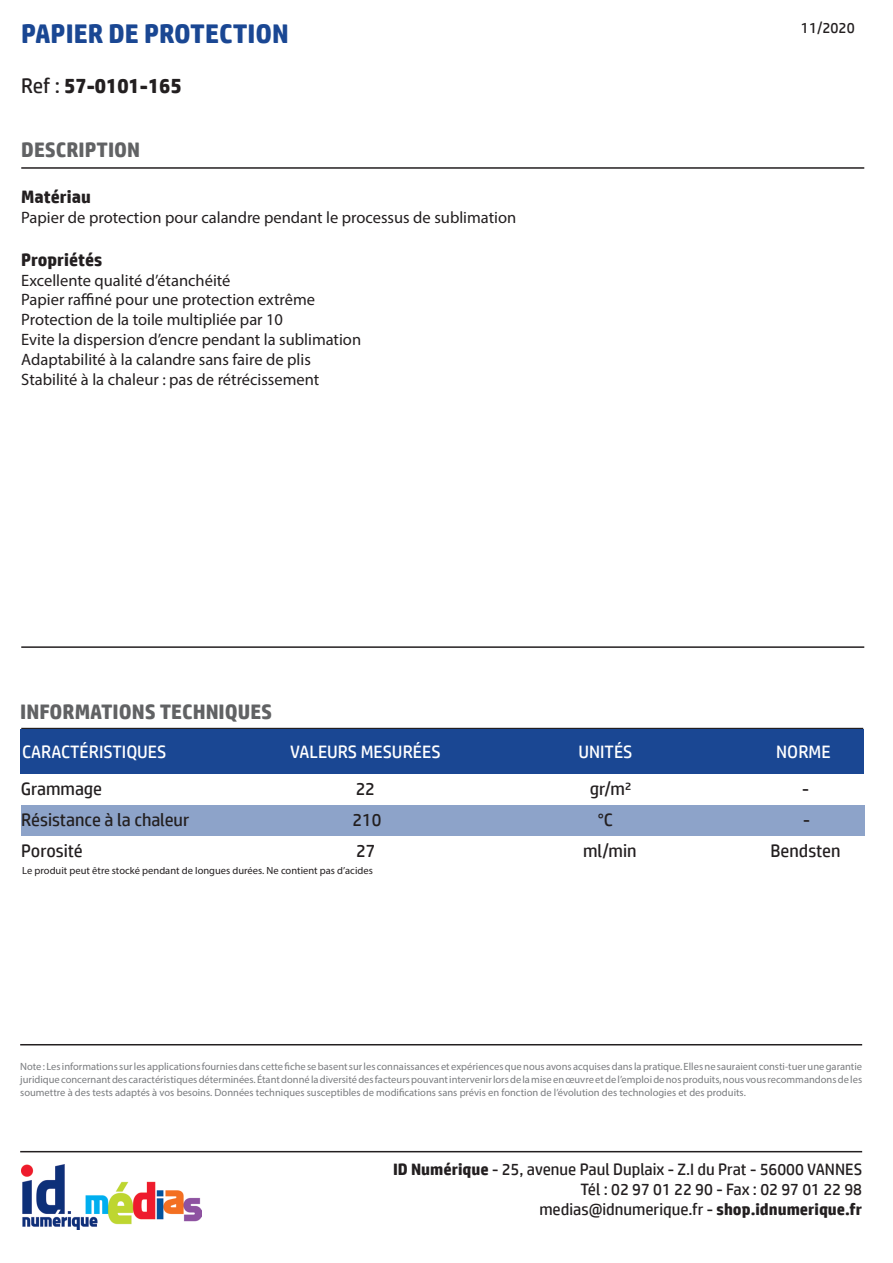
<style>
.page{position:relative;width:893px;height:1263px;background:#fff}
.page>*{position:absolute;margin:0;border:0;box-sizing:border-box;transform-origin:0 0}
.t1{font:700 27px "HP Simplified";color:#1a4793}
.t2{font:700 21px "HP Simplified";color:#616264}
.t3{font:700 21px "HP Simplified";color:#231f20}
.t4{font:18px "HP Simplified";color:#231f20}
.t5{font:18px "HP Simplified";color:#fff}
.t6{font:700 18px "HP Simplified";color:#231f20}
.t7{font:16.5px "Myriad Pro";color:#231f20}
.t8{font:16.5px/19.8px "HP Simplified";color:#231f20;text-align:right}
.t9{font:15px "HP Simplified";color:#231f20}
.t10{font:10.5px/12.6px "Myriad Pro";color:#7a7c7f;text-align:justify}
.t11{font:10.5px "Myriad Pro";color:#231f20}
.s1{font-weight:400}
.s2{font-weight:700}
</style>
<div class="page">
<hr style="left:21px;top:167px;width:843px;height:2px;background:#231f20">
<hr style="left:21px;top:646px;width:843px;height:2px;background:#231f20">
<hr style="left:21px;top:728px;width:842px;height:1px;background:#231f20">
<div style="left:20px;top:729px;width:843px;height:45px;background:#1a4793"></div>
<div style="left:21px;top:805px;width:843px;height:31px;background:#8da3c9"></div>
<hr style="left:20px;top:1044px;width:842px;height:1px;background:#231f20">
<hr style="left:20px;top:1151px;width:842px;height:1px;background:#231f20">
<img style="left:21px;top:1165px;width:180px;height:65px">
<p class="t1" style="left:21px;top:18px;width:269px">PAPIER DE PROTECTION</p>
<p class="t3" style="left:21px;top:73px;width:162px"><span class="s1">Ref :</span> 57-0101-165</p>
<p class="t2" style="left:21px;top:138px;width:120px">DESCRIPTION</p>
<p class="t6" style="left:21px;top:186px;width:71px">Matériau</p>
<p class="t7" style="left:21px;top:207px;width:497px">Papier de protection pour calandre pendant le processus de sublimation</p>
<p class="t6" style="left:21px;top:249px;width:82px">Propriétés</p>
<p class="t7" style="left:21px;top:270px;width:211px">Excellente qualité d’étanchéité</p>
<p class="t7" style="left:21px;top:290px;width:295px">Papier raffiné pour une protection extrême</p>
<p class="t7" style="left:21px;top:309px;width:263px">Protection de la toile multipliée par 10</p>
<p class="t7" style="left:21px;top:329px;width:341px">Evite la dispersion d’encre pendant la sublimation</p>
<p class="t7" style="left:21px;top:349px;width:291px">Adaptabilité à la calandre sans faire de plis</p>
<p class="t7" style="left:21px;top:369px;width:300px">Stabilité à la chaleur : pas de rétrécissement</p>
<p class="t9" style="left:801px;top:20px;width:55px">11/2020</p>
<p class="t2" style="left:20px;top:699px;width:254px">INFORMATIONS TECHNIQUES</p>
<p class="t5" style="left:22px;top:742px;width:146px">CARACTÉRISTIQUES</p>
<p class="t5" style="left:290px;top:742px;width:152px">VALEURS MESURÉES</p>
<p class="t5" style="left:578px;top:742px;width:56px">UNITÉS</p>
<p class="t5" style="left:776px;top:742px;width:56px">NORME</p>
<p class="t4" style="left:21px;top:779px;width:83px">Grammage</p>
<p class="t4" style="left:356px;top:779px;width:21px">22</p>
<p class="t4" style="left:590px;top:779px;width:43px">gr/m²</p>
<p class="t4" style="left:802px;top:779px;width:8px">-</p>
<p class="t4" style="left:21px;top:810px;width:170px">Résistance à la chaleur</p>
<p class="t4" style="left:353px;top:810px;width:30px">210</p>
<p class="t4" style="left:598px;top:810px;width:17px">°C</p>
<p class="t4" style="left:803px;top:810px;width:8px">-</p>
<p class="t4" style="left:21px;top:840px;width:63px">Porosité</p>
<p class="t4" style="left:356px;top:840px;width:21px">27</p>
<p class="t4" style="left:583px;top:840px;width:55px">ml/min</p>
<p class="t4" style="left:771px;top:840px;width:71px">Bendsten</p>
<p class="t11" style="left:22px;top:864px;width:352px">Le produit peut être stocké pendant de longues durées. Ne contient pas d’acides</p>
<p class="t10" style="left:20px;top:1060px;width:843px">Note : Les informations sur les applications fournies dans cette fiche se basent sur les connaissances et expériences que nous avons acquises dans la pratique. Elles ne sauraient consti-tuer une garantie juridique concernant des caractéristiques déterminées. Étant donné la diversité des facteurs pouvant intervenir lors de la mise en œuvre et de l’emploi de nos produits, nous vous recommandons de les soumettre à des tests adaptés à vos besoins. Données techniques susceptibles de modifications sans prévis en fonction de l’évolution des technologies et des produits.</p>
<p class="t8" style="left:393px;top:1159px;width:471px"><span class="s2">ID Numérique</span> - 25, avenue Paul Duplaix - Z.I du Prat - 56000 VANNES<br>Tél : 02 97 01 22 90 - Fax : 02 97 01 22 98<br>medias@idnumerique.fr - <span class="s2">shop.idnumerique.fr</span></p>
</div>
